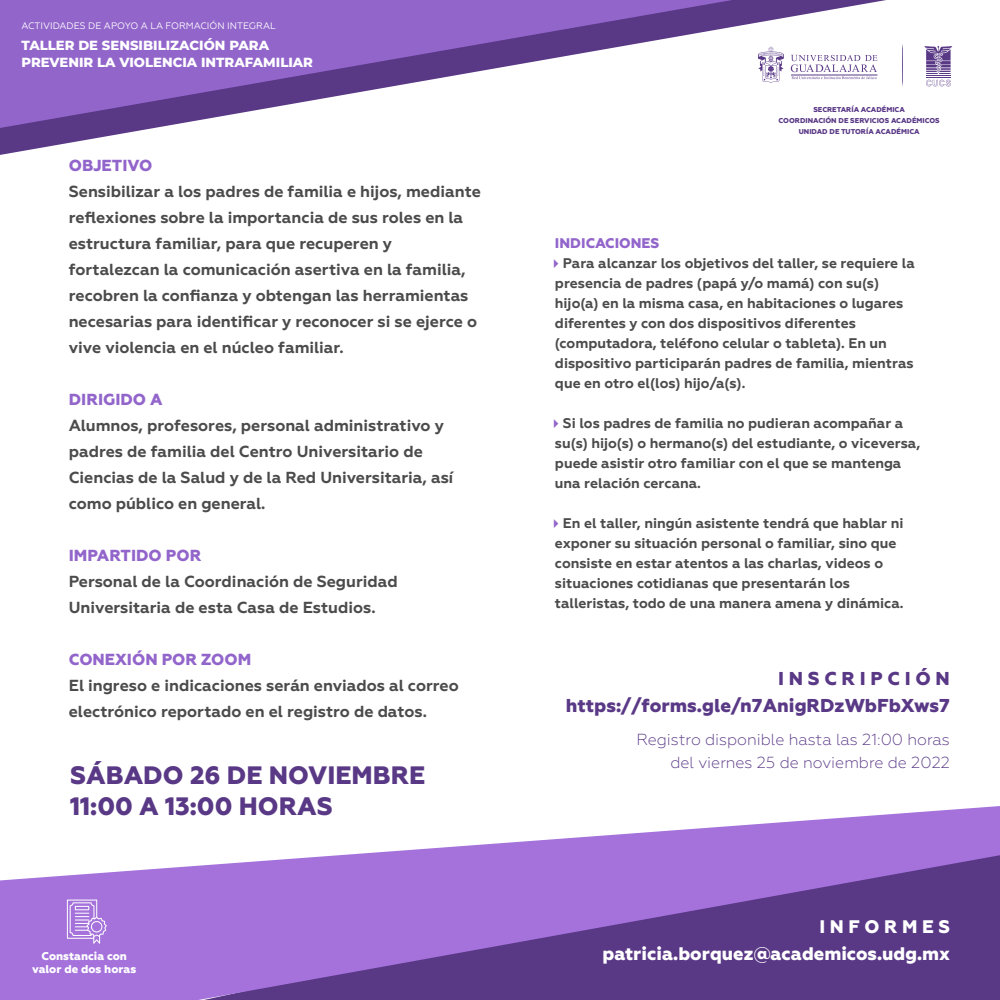
<style>
.page{position:relative;width:1000px;height:1000px;background:#fff}
.page>*{position:absolute;margin:0;border:0;box-sizing:border-box;transform-origin:0 0}
.t1{font:800 25.2px/31.4px "Geometria";color:#593886}
.t2{font:800 18.6px/27.2px "Geometria";color:#593886;text-align:right}
.t3{font:800 18.2px/26.4px "Geometria";color:#fff;text-align:right}
.t4{font:700 16px/26px "Geometria";color:#4b4b4b}
.t5{font:300 16px/23.2px "Geometria";color:#593886;text-align:right}
.t6{font:800 16px "Geometria";color:#9265cb}
.t7{font:700 14px/20px "Geometria";color:#4b4b4b}
.t8{font:800 14px "Geometria";color:#9265cb}
.t9{font:800 13.2px/17.2px "Montserrat";color:#fff}
.t10{font:800 11.4px/13.6px "Geometria";color:#fff;text-align:center}
.t11{font:9.4px "Geometria";color:#fff}
.t12{font:800 7px/10.6px "Geometria";color:#593886;text-align:center}
.s1{color:#9265cb}
</style>
<div class="page">
<svg style="left:0;top:0;width:886px;height:155px"></svg>
<svg style="left:0;top:806px;width:1000px;height:194px;fill:#a572dc"></svg>
<svg style="left:0;top:0;width:732px;height:128px;fill:#9265cb"></svg>
<svg style="left:924px;top:46px;width:28px;height:40px"></svg>
<svg style="left:758px;top:47px;width:26px;height:36px"></svg>
<svg style="left:791px;top:55px;width:87px;height:24px"></svg>
<svg style="left:902px;top:44px;width:1px;height:42px"></svg>
<svg style="left:67px;top:900px;width:40px;height:44px;background:#ba93e4"></svg>
<p class="t11" style="left:21px;top:20px;width:256px">ACTIVIDADES DE APOYO A LA FORMACIÓN INTEGRAL</p>
<p class="t9" style="left:21px;top:36px;width:293px">TALLER DE SENSIBILIZACIÓN PARA<br>PREVENIR LA VIOLENCIA INTRAFAMILIAR</p>
<p class="t12" style="left:779px;top:105px;width:163px">SECRETARÍA ACADÉMICA<br>COORDINACIÓN DE SERVICIOS ACADÉMICOS<br>UNIDAD DE TUTORÍA ACADÉMICA</p>
<p class="t6" style="left:69px;top:156px;width:85px">OBJETIVO</p>
<p class="t4" style="left:69px;top:178px;width:414px">Sensibilizar a los padres de familia e hĳos, mediante reflexiones sobre la importancia de sus roles en la estructura familiar, para que recuperen y fortalezcan la comunicación asertiva en la familia, recobren la confianza y obtengan las herramientas necesarias para identificar y reconocer si se ejerce o vive violencia en el núcleo familiar.</p>
<p class="t8" style="left:555px;top:235px;width:106px">INDICACIONES</p>
<p class="t7" style="left:555px;top:253px;width:361px;text-indent:-6px"><span class="s1">✔</span>Para alcanzar los objetivos del taller, se requiere la presencia de padres (papá y/o mamá) con su(s) hĳo(a) en la misma casa, en habitaciones o lugares diferentes y con dos dispositivos diferentes (computadora, teléfono celular o tableta). En un dispositivo participarán padres de familia, mientras que en otro el(los) hĳo/a(s).</p>
<p class="t7" style="left:555px;top:413px;width:367px;text-indent:-6px"><span class="s1">✔</span>Si los padres de familia no pudieran acompañar a su(s) hĳo(s) o hermano(s) del estudiante, o viceversa, puede asistir otro familiar con el que se mantenga una relación cercana.</p>
<p class="t7" style="left:555px;top:513px;width:350px;text-indent:-6px"><span class="s1">✔</span>En el taller, ningún asistente tendrá que hablar ni exponer su situación personal o familiar, sino que consiste en estar atentos a las charlas, videos o situaciones cotidianas que presentarán los talleristas, todo de una manera amena y dinámica.</p>
<p class="t6" style="left:69px;top:390px;width:95px">DIRIGIDO A</p>
<p class="t4" style="left:69px;top:412px;width:386px">Alumnos, profesores, personal administrativo y padres de familia del Centro Universitario de Ciencias de la Salud y de la Red Universitaria, así como público en general.</p>
<p class="t6" style="left:69px;top:546px;width:134px">IMPARTIDO POR</p>
<p class="t4" style="left:69px;top:568px;width:331px">Personal de la Coordinación de Seguridad<br>Universitaria de esta Casa de Estudios.</p>
<p class="t6" style="left:69px;top:650px;width:184px">CONEXIÓN POR ZOOM</p>
<p class="t4" style="left:69px;top:672px;width:392px">El ingreso e indicaciones serán enviados al correo electrónico reportado en el registro de datos.</p>
<h2 class="t2" style="left:566px;top:665px;width:386px">I N S C R I P C I Ó N https://forms.gle/n7AnigRDzWbFbXws7</h2>
<p class="t5" style="left:636px;top:727px;width:315px">Registro disponible hasta las 21:00 horas del viernes 25 de noviembre de 2022</p>
<h1 class="t1" style="left:70px;top:760px;width:357px">SÁBADO 26 DE NOVIEMBRE<br>11:00 A 13:00 HORAS</h1>
<p class="t10" style="left:32px;top:949px;width:106px">Constancia con valor de dos horas</p>
<h3 class="t3" style="left:602px;top:914px;width:349px">I N F O R M E S patricia.borquez@academicos.udg.mx</h3>
</div>
